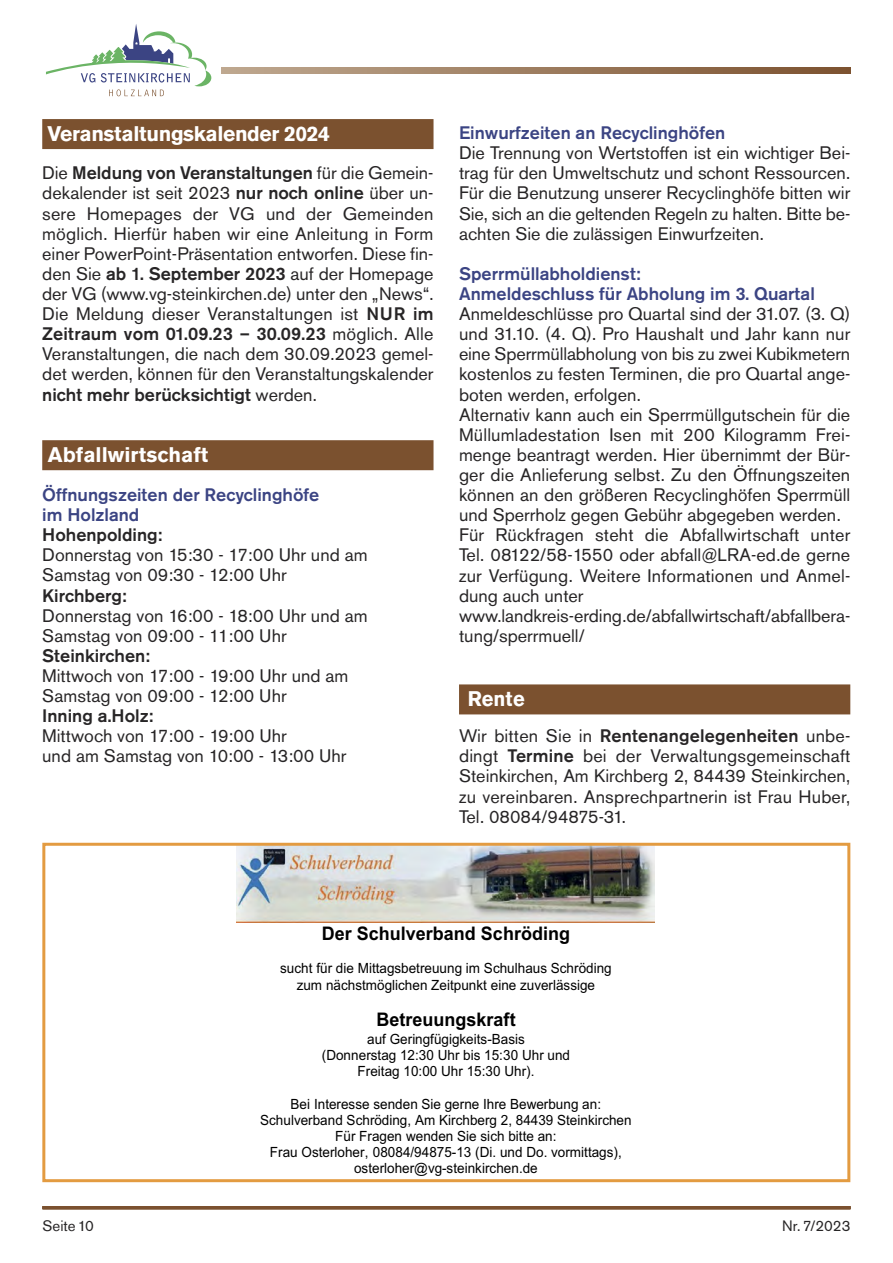
<style>
.page{position:relative;width:893px;height:1263px;background:#fff}
.page>*{position:absolute;margin:0;border:0;box-sizing:border-box;transform-origin:0 0}
.t1{font:700 21px "Akzidenz Grotesk BQ";letter-spacing:-.02em;color:#fff}
.t2{font:700 21px "Akzidenz Grotesk BQ";color:#fff}
.t3{font:700 21px "Akzidenz Grotesk BQ";letter-spacing:-.02em;color:#fff;scale:.95 1}
.t4{font:700 18.75px "Arial";color:#000;scale:.96 1}
.t5{font:18px/20.1px "Akzidenz Grotesk BQ";color:#272526}
.t6{font:500 18px/20.1px "Akzidenz Grotesk BQ";color:#3b4483}
.t7{font:500 18px "Akzidenz Grotesk BQ";color:#272526}
.t8{font:15px "Akzidenz Grotesk BQ";color:#272526}
.t9{font:14.1px/16.2px "Arial";color:#000;text-align:center;scale:.96 1}
.s1{font-weight:500}
</style>
<div class="page">
<svg style="left:46px;top:24px;width:165px;height:72px"></svg>
<svg style="left:221px;top:67px;width:629px;height:6px"></svg>
<hr style="left:43px;top:1206px;width:807px;height:3px;background:#7b512f">
<div style="left:42px;top:119px;width:391px;height:30px;background:#7b512f"></div>
<div style="left:42px;top:440px;width:391px;height:30px;background:#7b512f"></div>
<div style="left:459px;top:684px;width:391px;height:30px;background:#7b512f"></div>
<img style="left:236px;top:847px;width:419px;height:75px">
<div style="left:42px;top:843px;width:808px;height:339px;border:3px solid #e39b41"></div>
<p class="t1" style="left:48px;top:122px;width:284px">Veranstaltungskalender 2024</p>
<p class="t5" style="left:42px;top:163px;width:393px;text-align:justify">Die <span class="s1">Meldung von Veranstaltungen</span> für die Gemein&shy;dekalender ist seit 2023 <span class="s1">nur noch online</span> über un&shy;sere Homepages der VG und der Gemeinden möglich. Hierfür haben wir eine Anleitung in Form einer PowerPoint-Präsentation entworfen. Diese fin&shy;den Sie <span class="s1">ab 1. September 2023</span> auf der Homepage der VG (www.vg-steinkirchen.de) unter den „News“.<br>Die Meldung dieser Veranstaltungen ist <span class="s1">NUR im Zeitraum vom 01.09.23 – 30.09.23</span> möglich. Alle Veranstaltungen, die nach dem 30.09.2023 gemel&shy;det werden, können für den Veranstaltungskalender <span class="s1">nicht mehr berücksichtigt</span> werden.</p>
<p class="t2" style="left:48px;top:443px;width:162px">Abfallwirtschaft</p>
<p class="t6" style="left:42px;top:484px;width:279px">Öffnungszeiten der Recyclinghöfe im Holzland</p>
<p class="t7" style="left:42px;top:525px;width:121px">Hohenpolding:</p>
<p class="t5" style="left:42px;top:545px;width:327px">Donnerstag von 15:30 - 17:00 Uhr und am<br>Samstag von 09:30 - 12:00 Uhr</p>
<p class="t7" style="left:42px;top:585px;width:86px">Kirchberg:</p>
<p class="t5" style="left:42px;top:606px;width:327px">Donnerstag von 16:00 - 18:00 Uhr und am<br>Samstag von 09:00 - 11:00 Uhr</p>
<p class="t7" style="left:42px;top:646px;width:109px">Steinkirchen:</p>
<p class="t5" style="left:42px;top:666px;width:308px">Mittwoch von 17:00 - 19:00 Uhr und am<br>Samstag von 09:00 - 12:00 Uhr</p>
<p class="t7" style="left:42px;top:706px;width:112px">Inning a.Holz:</p>
<p class="t5" style="left:42px;top:726px;width:306px">Mittwoch von 17:00 - 19:00 Uhr<br>und am Samstag von 10:00 - 13:00 Uhr</p>
<p class="t6" style="left:459px;top:123px;width:268px">Einwurfzeiten an Recyclinghöfen</p>
<p class="t5" style="left:459px;top:143px;width:393px;text-align:justify">Die Trennung von Wertstoffen ist ein wichtiger Bei&shy;trag für den Umweltschutz und schont Ressourcen.<br>Für die Benutzung unserer Re cyclinghöfe bitten wir Sie, sich an die geltenden Regeln zu halten. Bitte be&shy;achten Sie die zulässigen Einwurfzeiten.</p>
<p class="t6" style="left:459px;top:263px;width:357px">Sperrmüllabholdienst:<br>Anmeldeschluss für Abholung im 3. Quartal</p>
<p class="t5" style="left:459px;top:304px;width:393px">Anmeldeschlüsse pro Quartal sind der 31.07. (3. Q) und 31.10. (4. Q). Pro Haushalt und Jahr kann nur eine Sperrmüllabholung von bis zu zwei Kubikmetern kostenlos zu festen Terminen, die pro Quartal ange&shy;boten werden, erfolgen.<br>Alternativ kann auch ein Sperrmüllgutschein für die Müllumladestation Isen mit 200 Kilogramm Frei&shy;menge beantragt werden. Hier übernimmt der Bür&shy;ger die Anlieferung selbst. Zu den Öffnungszeiten können an den größeren Recyclinghöfen Sperrmüll und Sperrholz gegen Gebühr abgegeben werden.<br>Für Rückfragen steht die Abfallwirtschaft unter Tel. 08122/58-1550 oder abfall@LRA-ed.de gerne zur Verfügung. Weitere Informationen und Anmel&shy;dung auch unter www.landkreis-erding.de/abfallwirtschaft/abfallbera&shy;tung/sperrmuell/</p>
<p class="t3" style="left:468px;top:687px;width:61px">Rente</p>
<p class="t5" style="left:459px;top:726px;width:393px;text-align:justify">Wir bitten Sie in <span class="s1">Rentenangelegenheiten</span> unbe&shy;dingt <span class="s1">Termine</span> bei der Verwaltungsgemeinschaft Steinkirchen, Am Kirchberg 2, 84439 Steinkirchen, zu vereinbaren. Ansprechpartnerin ist Frau Huber, Tel. 08084/94875-31.</p>
<p class="t4" style="left:322px;top:921px;width:260px">Der Schulverband Schröding</p>
<p class="t9" style="left:280px;top:960px;width:347px">sucht für die Mittagsbetreuung im Schulhaus Schröding zum nächstmöglichen Zeitpunkt eine zuverlässige</p>
<p class="t4" style="left:376px;top:1007px;width:147px">Betreuungskraft</p>
<p class="t9" style="left:322px;top:1031px;width:260px">auf Geringfügigkeits-Basis<br>(Donnerstag 12:30 Uhr bis 15:30 Uhr und<br>Freitag 10:00 Uhr 15:30 Uhr).</p>
<p class="t9" style="left:260px;top:1095px;width:388px">Bei Interesse senden Sie gerne Ihre Bewerbung an:<br>Schulverband Schröding, Am Kirchberg 2, 84439 Steinkirchen Für Fragen wenden Sie sich bitte an:<br>Frau Osterloher, 08084/94875-13 (Di. und Do. vormittags), osterloher@vg-steinkirchen.de</p>
<p class="t8" style="left:43px;top:1217px;width:53px">Seite 10</p>
<p class="t8" style="left:782px;top:1217px;width:70px">Nr. 7/2023</p>
</div>
